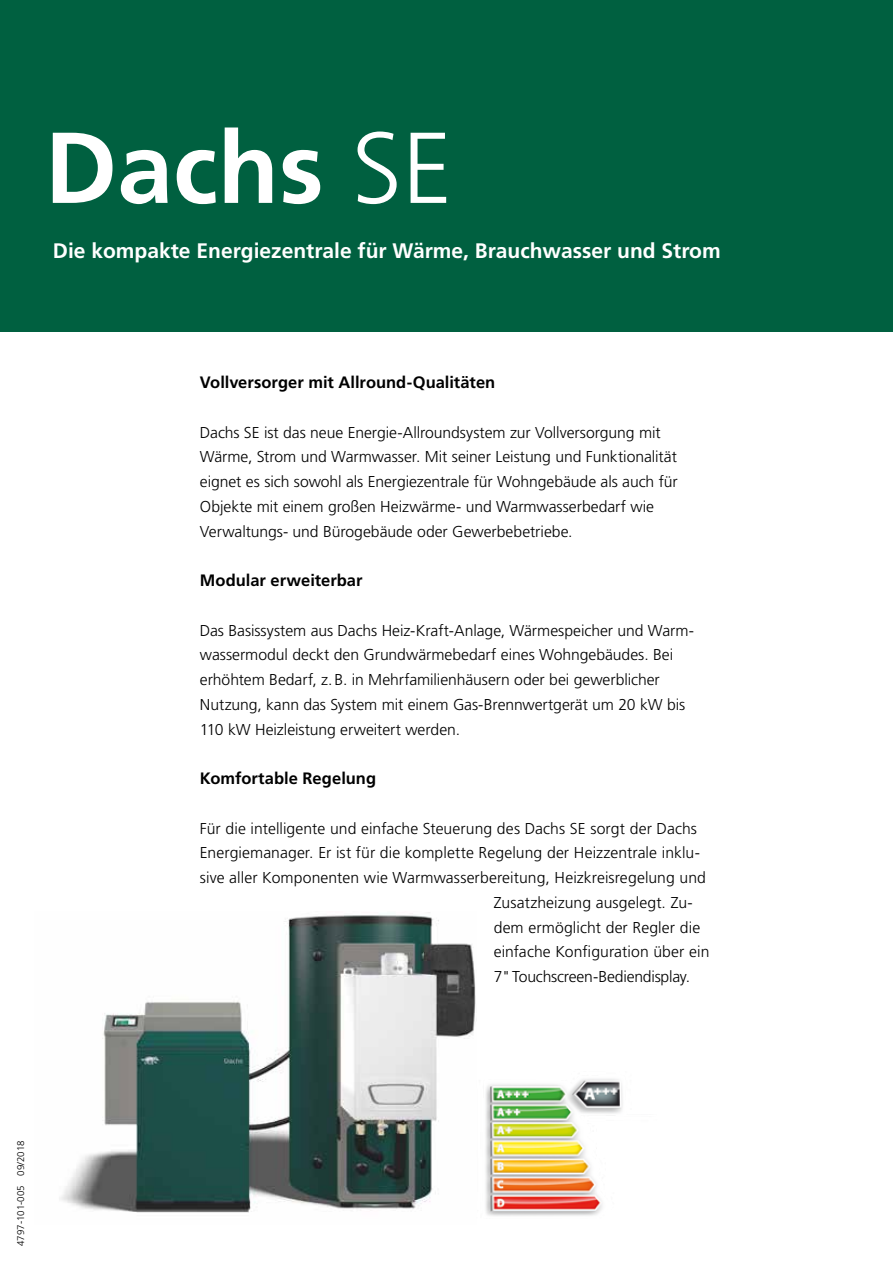
<style>
.page{position:relative;width:893px;height:1263px;background:#fff}
.page>*{position:absolute;margin:0;border:0;box-sizing:border-box;transform-origin:0 0}
.t1{font:700 100.5px "Frutiger LT Std";color:#fff}
.t2{font:700 21px "Frutiger LT Std";color:#fff}
.t3{font:700 16.5px "Frutiger LT Std";color:#000}
.t4{font:300 15.75px/24.8px "Frutiger LT Std";color:#000}
.t5{font:300 9.75px "Frutiger LT Std";color:#000}
.s1{font-weight:300}
</style>
<div class="page">
<img style="left:59px;top:912px;width:417px;height:301px">
<div style="left:0;top:0;width:893px;height:332px;background:#006040"></div>
<img style="left:485px;top:1079px;width:138px;height:137px">
<h1 class="t1" style="left:45px;top:109px;width:409px">Dachs <span class="s1">SE</span></h1>
<h2 class="t2" style="left:53px;top:239px;width:669px">Die kompakte Energiezentrale für Wärme, Brauchwasser und Strom</h2>
<p class="t3" style="left:200px;top:373px;width:297px">Vollversorger mit Allround-Qualitäten</p>
<p class="t4" style="left:200px;top:420px;width:479px">Dachs SE ist das neue Energie-Allroundsystem zur Vollversorgung mit Wärme, Strom und Warmwasser. Mit seiner Leistung und Funktionalität eignet es sich sowohl als Energiezentrale für Wohngebäude als auch für Objekte mit einem großen Heizwärme- und Warmwasserbedarf wie Verwaltungs- und Bürogebäude oder Gewerbebetriebe.</p>
<p class="t3" style="left:200px;top:571px;width:164px">Modular erweiterbar</p>
<p class="t4" style="left:200px;top:618px;width:496px">Das Basissystem aus Dachs Heiz-Kraft-Anlage, Wärmespeicher und Warm&shy;wassermodul deckt den Grundwärmebedarf eines Wohngebäudes. Bei erhöhtem Bedarf, z.B. in Mehrfamilienhäusern oder bei gewerblicher Nutzung, kann das System mit einem Gas-Brennwertgerät um 20 kW bis 110 kW Heizleistung erweitert werden.</p>
<p class="t3" style="left:200px;top:769px;width:178px">Komfortable Regelung</p>
<p class="t4" style="left:200px;top:816px;width:499px">Für die intelligente und einfache Steuerung des Dachs SE sorgt der Dachs</p>
<p class="t4" style="left:200px;top:841px;width:502px">Energiemanager. Er ist für die komplette Regelung der Heizzentrale inklu-</p>
<p class="t4" style="left:200px;top:866px;width:508px">sive aller Komponenten wie Warmwasserbereitung, Heizkreisregelung und</p>
<p class="t4" style="left:494px;top:890px;width:201px">Zusatzheizung ausgelegt. Zu-</p>
<p class="t4" style="left:494px;top:915px;width:208px">dem ermöglicht der Regler die</p>
<p class="t4" style="left:494px;top:940px;width:217px">einfache Konfiguration über ein</p>
<p class="t4" style="left:494px;top:965px;width:198px">7"Touchscreen-Bediendisplay.</p>
<p class="t5" style="left:15px;top:1246px;width:107px;rotate:-90deg">4797-101-005 09/2018</p>
</div>
